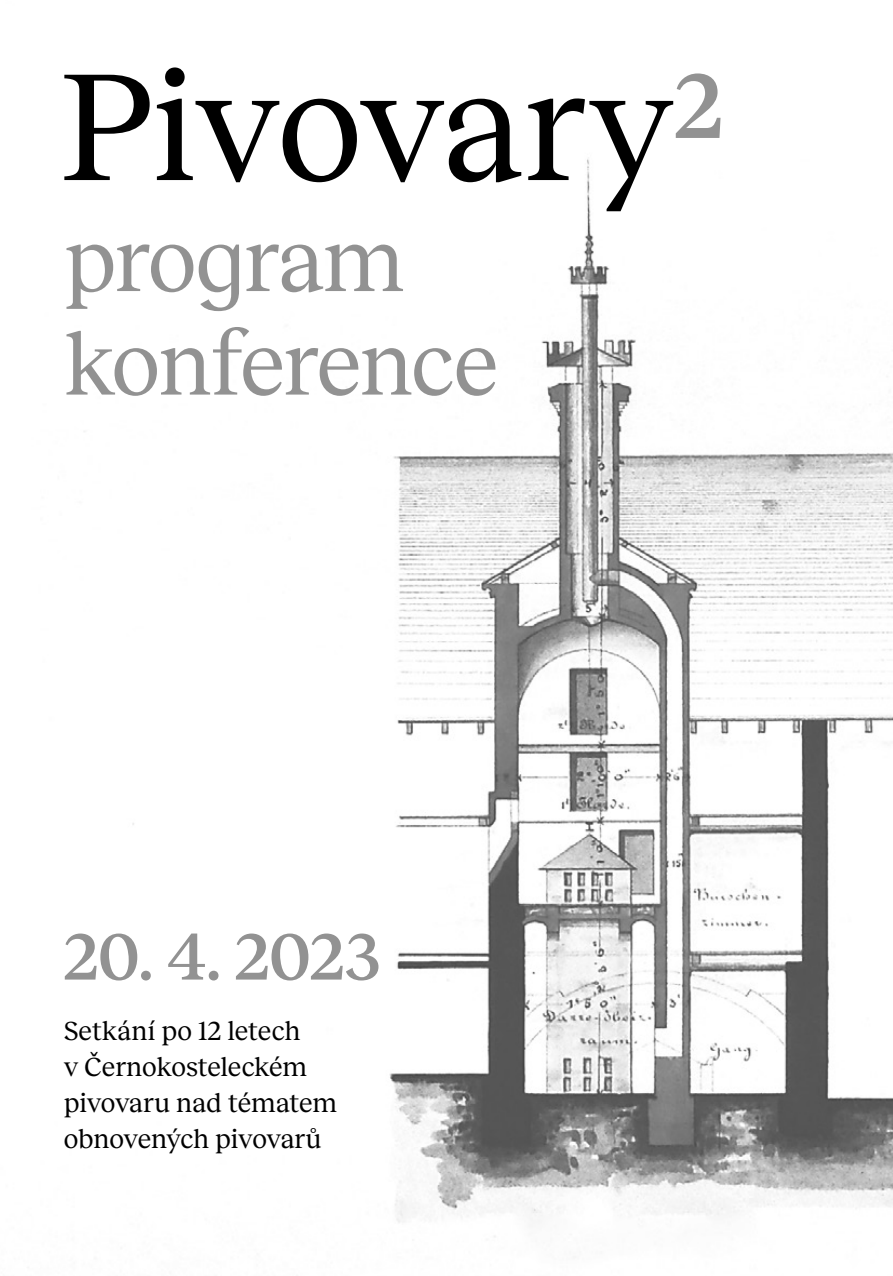
<style>
.page{position:relative;width:893px;height:1276px;background:#fff}
.page>*{position:absolute;margin:0;border:0;box-sizing:border-box;transform-origin:0 0}
.t1{font:157.5px "Reckless";letter-spacing:-.01em;color:#000}
.t2{font:90px/103.5px "Reckless";letter-spacing:-.025em;color:#929292}
.t3{font:500 67.5px "Reckless";color:#929292}
.t4{font:27px/36px "Reckless";letter-spacing:-.01em;color:#000}
.s1{color:#929292}
</style>
<div class="page">
<img style="left:84px;top:159px;width:809px;height:1078px">
<h1 class="t1" style="left:60px;top:13px;width:665px">Pivovary<span class="s1">2</span></h1>
<h2 class="t2" style="left:64px;top:204px;width:436px">program konference</h2>
<h3 class="t3" style="left:64px;top:907px;width:318px">20. 4. 2023</h3>
<p class="t4" style="left:64px;top:1012px;width:275px">Setkání po 12 letech<br>v Černokosteleckém pivovaru nad tématem obnovených pivovarů</p>
</div>
